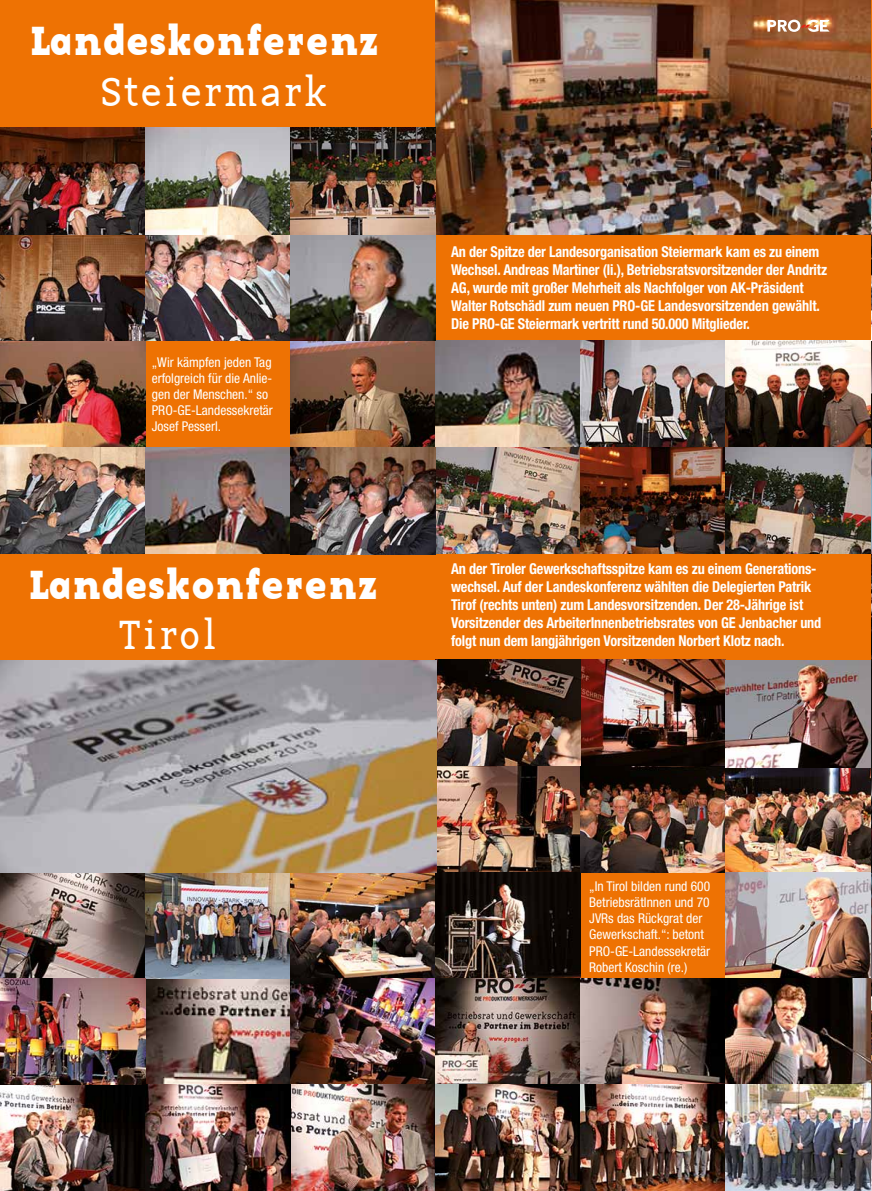
<style>
.page{position:relative;width:872px;height:1191px;background:#fff}
.page>*{position:absolute;margin:0;border:0;box-sizing:border-box;transform-origin:0 0}
.t1{font:42px "Base Twelve Serif B";color:#fff;scale:.95 1}
.t2{font:42px "Base Twelve Serif";color:#fff;scale:.95 1}
.t3{font:700 condensed 15px/18px "Helvetica Neue LT Std";letter-spacing:-.01em;color:#fff;scale:.95 1}
.t4{font:condensed 13.5px/16.2px "Helvetica Neue LT Std";color:#fff}
</style>
<div class="page">
<div style="left:0;top:0;width:871px;height:1191px;background:#ee7203"></div>
<img style="left:0;top:659px;width:580px;height:532px">
<img style="left:0;top:128px;width:145px;height:425px">
<img style="left:145px;top:447px;width:145px;height:107px">
<img style="left:145px;top:128px;width:145px;height:212px">
<img style="left:580px;top:659px;width:145px;height:213px">
<img style="left:725px;top:660px;width:146px;height:425px">
<img style="left:435px;top:340px;width:436px;height:213px">
<img style="left:290px;top:128px;width:145px;height:426px">
<img style="left:435px;top:0;width:436px;height:234px">
<svg style="left:0;top:660px;width:436px;height:213px;background:#a59a90"></svg>
<img style="left:580px;top:978px;width:145px;height:107px">
<img style="left:580px;top:1085px;width:145px;height:106px">
<img style="left:725px;top:1085px;width:146px;height:106px">
<svg style="left:767px;top:20px;width:62px;height:12px"></svg>
<hr style="left:871px;top:0;width:1px;height:1191px;background:#ee7203">
<img style="left:871px;top:128px;width:1px;height:1063px">
<h1 class="t1" style="left:30px;top:12px;width:369px">Landeskonferenz</h1>
<h1 class="t2" style="left:99px;top:65px;width:243px">Steiermark</h1>
<p class="t4" style="left:152px;top:353px;width:122px">„Wir kämpfen jeden Tag erfolgreich für die Anlie&shy;gen der Menschen.“ so<br>PRO-GE-Landessekretär<br>Josef Pesserl.</p>
<h1 class="t1" style="left:28px;top:555px;width:369px">Landeskonferenz</h1>
<h1 class="t2" style="left:118px;top:609px;width:107px">Tirol</h1>
<p class="t3" style="left:451px;top:242px;width:397px">An der Spitze der Landesorganisation Steiermark kam es zu einem Wechsel. Andreas Martiner (li.), Betriebsratsvorsitzender der Andritz AG, wurde mit großer Mehrheit als Nachfolger von AK-Präsident Walter Rotschädl zum neuen PRO-GE Landesvorsitzenden gewählt.<br>Die PRO-GE Steiermark vertritt rund 50.000 Mitglieder.</p>
<p class="t3" style="left:451px;top:560px;width:391px">An der Tiroler Gewerkschaftsspitze kam es zu einem Generations&shy;wechsel. Auf der Landeskonferenz wählten die Delegierten Patrik Tirof (rechts unten) zum Landesvorsitzenden. Der 28-Jährige ist Vorsitzender des ArbeiterInnenbetriebsrates von GE Jenbacher und folgt nun dem langjährigen Vorsitzenden Norbert Klotz nach.</p>
<p class="t4" style="left:589px;top:877px;width:122px">„In Tirol bilden rund 600<br>BetriebsrätInnen und 70<br>JVRs das Rückgrat der<br>Gewerkschaft.“: betont<br>PRO-GE-Landessekretär<br>Robert Koschin (re.)</p>
</div>
